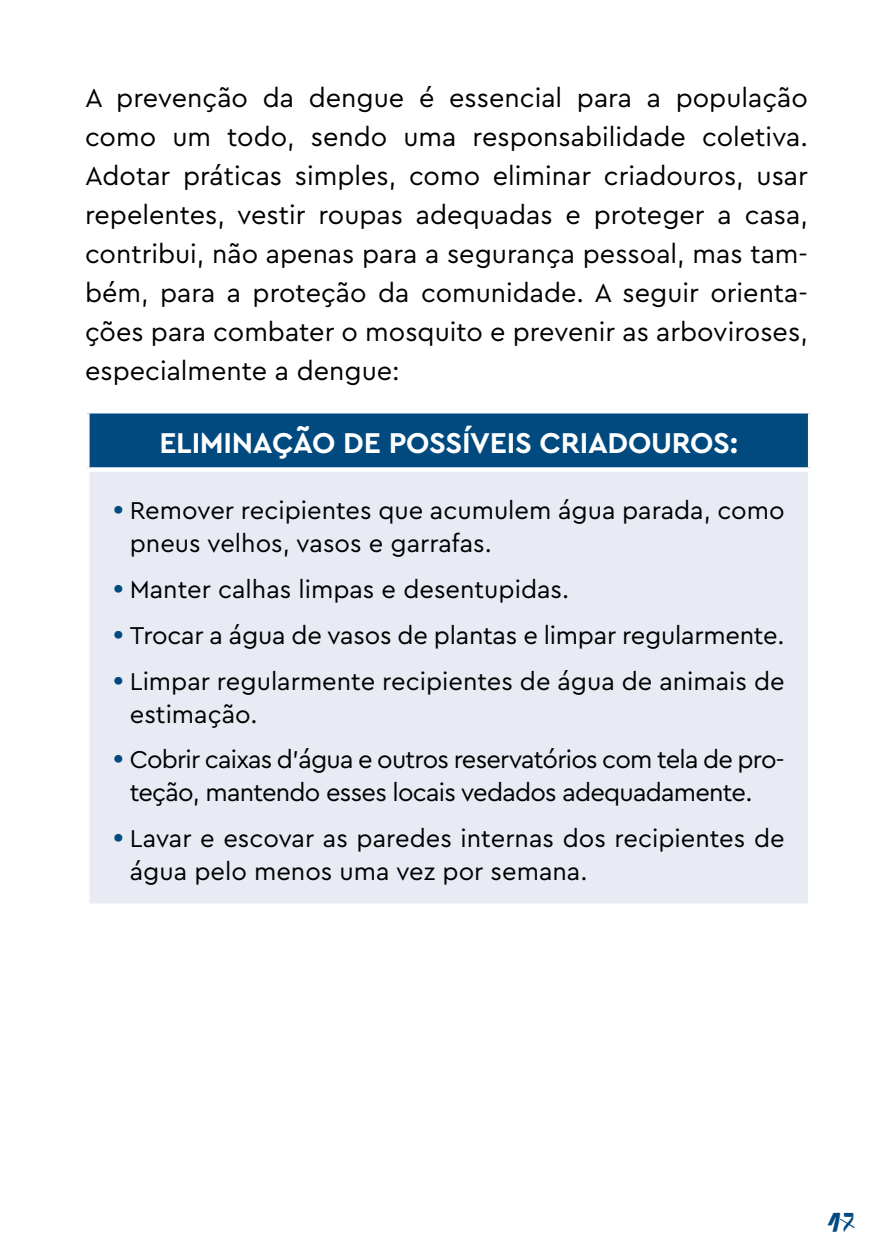
<style>
.page{position:relative;width:893px;height:1259px;background:#fff}
.page>*{position:absolute;margin:0;border:0;box-sizing:border-box;transform-origin:0 0}
.t1{font:700 30px "Cera Pro";letter-spacing:-.01em;color:#fff}
.t2{font:27px/39px "Cera Pro";color:#000;text-align:justify}
.t3{font:27px "Ofertado Dia";color:#004a80}
.t4{font:25.5px/33px "Cera Pro";color:#000}
.t5{font:25.5px/33px "Cera Pro";letter-spacing:-.03em;color:#000;text-align:center}
.s1{font-size:30px;color:#004a80}
</style>
<div class="page">
<div style="left:87px;top:411px;width:723px;height:58px;background:#004a80"></div>
<div style="left:87px;top:469px;width:723px;height:436px;background:#e8ebf3"></div>
<hr style="left:85px;top:409px;width:727px;height:4px;background:#fff">
<div style="left:85px;top:413px;width:5px;height:54px;background:#fff"></div>
<hr style="left:808px;top:413px;width:4px;height:54px;background:#fff">
<div style="left:85px;top:467px;width:727px;height:5px;background:#fff"></div>
<div style="left:85px;top:472px;width:5px;height:431px;background:#fff"></div>
<hr style="left:808px;top:472px;width:4px;height:431px;background:#fff">
<div style="left:85px;top:903px;width:727px;height:5px;background:#fff"></div>
<p class="t2" style="left:85px;top:77px;width:724px">A prevenção da dengue é essencial para a população como um todo, sendo uma responsabilidade coletiva.<br>Adotar práticas simples, como eliminar criadouros, usar repelentes, vestir roupas adequadas e proteger a casa, contribui, não apenas para a segurança pessoal, mas tam&shy;bém, para a proteção da comunidade. A seguir orienta&shy;ções para combater o mosquito e prevenir as arboviroses, especialmente a dengue:</p>
<p class="t1" style="left:159px;top:422px;width:580px">ELIMINAÇÃO DE POSSÍVEIS CRIADOUROS:</p>
<p class="t4" style="left:130px;top:493px;width:656px;text-indent:-17px"><span class="s1">•</span> Remover recipientes que acumulem água parada, como pneus velhos, vasos e garrafas.</p>
<p class="t4" style="left:113px;top:572px;width:458px"><span class="s1">•</span> Manter calhas limpas e desentupidas.</p>
<p class="t4" style="left:113px;top:617px;width:673px"><span class="s1">•</span> Trocar a água de vasos de plantas e limpar regularmente.</p>
<p class="t4" style="left:130px;top:663px;width:656px;text-indent:-17px"><span class="s1">•</span> Limpar regularmente recipientes de água de animais de estimação.</p>
<p class="t5" style="left:113px;top:742px;width:673px"><span class="s1">•</span> Cobrir caixas d’água e outros reservatórios com tela de pro&shy;teção, mantendo esses locais vedados adequadamente.</p>
<p class="t4" style="left:130px;top:821px;width:656px;text-indent:-17px"><span class="s1">•</span> Lavar e escovar as paredes internas dos recipientes de água pelo menos uma vez por semana.</p>
<p class="t3" style="left:828px;top:1206px;width:28px">17</p>
</div>
